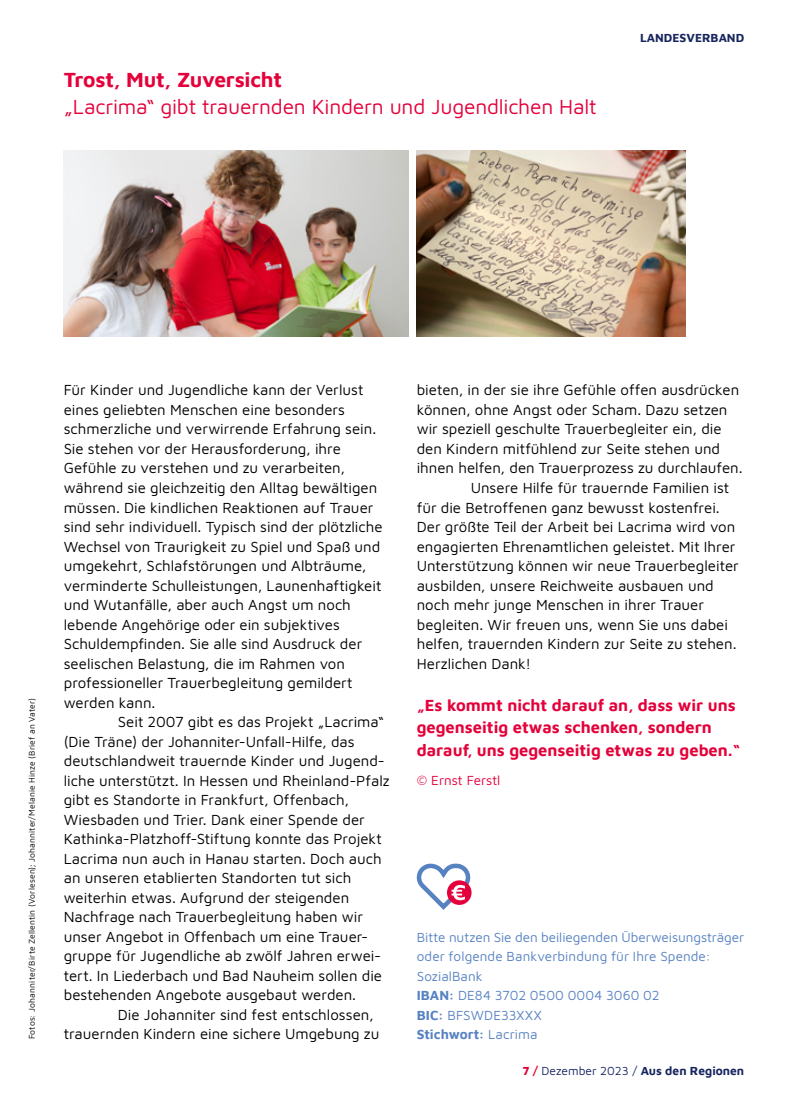
<style>
.page{position:relative;width:808px;height:1106px;background:#fff}
.page>*{position:absolute;margin:0;border:0;box-sizing:border-box;transform-origin:0 0}
.t1{font:21px "Maven Johanniter";letter-spacing:-.01em;color:#e4003a}
.t2{font:700 21px "Maven Johanniter";letter-spacing:-.015em;color:#e4003a}
.t3{font:700 16.5px/22.5px "Maven Johanniter";color:#e4003a}
.t4{font:15px/19.5px "Maven Johanniter";color:#000}
.t5{font:13.5px/19.5px "Maven Johanniter";color:#5782c2}
.t6{font:13.5px "Maven Johanniter";color:#e4003a}
.t7{font:700 12px "Maven Johanniter";color:#17255f}
.t8{font:8.55px "Maven Johanniter";letter-spacing:.02em;color:#000}
.s1{font-weight:700}
.s2{color:#e4003a}
.s3{font-weight:400}
</style>
<div class="page">
<img style="left:417px;top:150px;width:268px;height:187px">
<img style="left:64px;top:150px;width:344px;height:187px">
<svg style="left:416px;top:863px;width:56px;height:47px"></svg>
<h1 class="t2" style="left:64px;top:65px;width:220px">Trost, Mut, Zuversicht</h1>
<h1 class="t1" style="left:64px;top:93px;width:535px">„Lacrima“ gibt trauernden Kindern und Jugendlichen Halt</h1>
<p class="t7" style="left:640px;top:29px;width:105px">LANDESVERBAND</p>
<p class="t8" style="left:26px;top:1039px;width:343px;rotate:-90deg">Fotos: Johanniter/Birte Zellentin (Vorlesen); Johanniter/Melanie Hinze (Brief an Vater)</p>
<p class="t4" style="left:64px;top:379px;width:320px">Für Kinder und Jugendliche kann der Verlust eines geliebten Menschen eine besonders schmerzliche und verwirrende Erfahrung sein.<br>Sie stehen vor der Herausforderung, ihre Gefühle zu verstehen und zu verarbeiten, während sie gleichzeitig den Alltag bewältigen müssen. Die kindlichen Reaktionen auf Trauer sind sehr individuell. Typisch sind der plötzliche Wechsel von Traurigkeit zu Spiel und Spaß und umgekehrt, Schlafstörungen und Albträume, verminderte Schulleistungen, Launenhaftigkeit und Wutanfälle, aber auch Angst um noch lebende Angehörige oder ein subjektives Schuldempfinden. Sie alle sind Ausdruck der seelischen Belastung, die im Rahmen von professioneller Trauerbegleitung gemildert werden kann.</p>
<p class="t4" style="left:64px;top:711px;width:327px;text-indent:54px">Seit 2007 gibt es das Projekt „Lacrima“ (Die Träne) der Johanniter-Unfall-Hilfe, das deutschlandweit trauernde Kinder und Jugend&shy;liche unterstützt. In Hessen und Rheinland-Pfalz gibt es Standorte in Frankfurt, Offenbach, Wiesbaden und Trier. Dank einer Spende der Kathinka-Platzhoff-Stiftung konnte das Projekt Lacrima nun auch in Hanau starten. Doch auch an unseren etablierten Standorten tut sich weiterhin etwas. Aufgrund der steigenden Nachfrage nach Trauerbegleitung haben wir unser Angebot in Offenbach um eine Trauer&shy;gruppe für Jugendliche ab zwölf Jahren erwei&shy;tert. In Liederbach und Bad Nauheim sollen die bestehenden Angebote ausgebaut werden.</p>
<p class="t4" style="left:64px;top:1003px;width:317px;text-indent:54px">Die Johanniter sind fest entschlossen, trauernden Kindern eine sichere Umgebung zu</p>
<p class="t4" style="left:417px;top:379px;width:324px">bieten, in der sie ihre Gefühle offen ausdrücken</p>
<p class="t4" style="left:417px;top:399px;width:312px">können, ohne Angst oder Scham. Dazu setzen</p>
<p class="t4" style="left:417px;top:418px;width:306px">wir speziell geschulte Trauerbegleiter ein, die</p>
<p class="t4" style="left:417px;top:438px;width:305px">den Kindern mitfühlend zur Seite stehen und</p>
<p class="t4" style="left:417px;top:457px;width:327px">ihnen helfen, den Trauerprozess zu durchlaufen.</p>
<p class="t4" style="left:471px;top:477px;width:260px">Unsere Hilfe für trauernde Familien ist</p>
<p class="t4" style="left:417px;top:496px;width:305px">für die Betroffenen ganz bewusst kostenfrei.</p>
<p class="t4" style="left:417px;top:516px;width:320px">Der größte Teil der Arbeit bei Lacrima wird von</p>
<p class="t4" style="left:417px;top:535px;width:320px">engagierten Ehrenamtlichen geleistet. Mit Ihrer</p>
<p class="t4" style="left:417px;top:555px;width:324px">Unterstützung können wir neue Trauerbegleiter</p>
<p class="t4" style="left:417px;top:574px;width:298px">ausbilden, unsere Reichweite ausbauen und</p>
<p class="t4" style="left:417px;top:594px;width:289px">noch mehr junge Menschen in ihrer Trauer</p>
<p class="t4" style="left:417px;top:613px;width:313px">begleiten. Wir freuen uns, wenn Sie uns dabei</p>
<p class="t4" style="left:417px;top:633px;width:321px">helfen, trauernden Kindern zur Seite zu stehen.</p>
<p class="t4" style="left:417px;top:652px;width:116px">Herzlichen Dank!</p>
<p class="t3" style="left:417px;top:692px;width:325px">„Es kommt nicht darauf an, dass wir uns gegenseitig etwas schenken, sondern darauf, uns gegenseitig etwas zu geben.“</p>
<p class="t6" style="left:417px;top:770px;width:85px">© Ernst Ferstl</p>
<p class="t5" style="left:417px;top:926px;width:329px">Bitte nutzen Sie den beiliegenden Überweisungsträger oder folgende Bankverbindung für Ihre Spende:<br>SozialBank<br><span class="s1">IBAN:</span> DE84 3702 0500 0004 3060 02<br><span class="s1">BIC:</span> BFSWDE33XXX<br><span class="s1">Stichwort:</span> Lacrima</p>
<p class="t7" style="left:522px;top:1062px;width:223px"><span class="s2">7 /</span> <span class="s3">Dezember 2023 /</span> Aus den Regionen</p>
</div>
